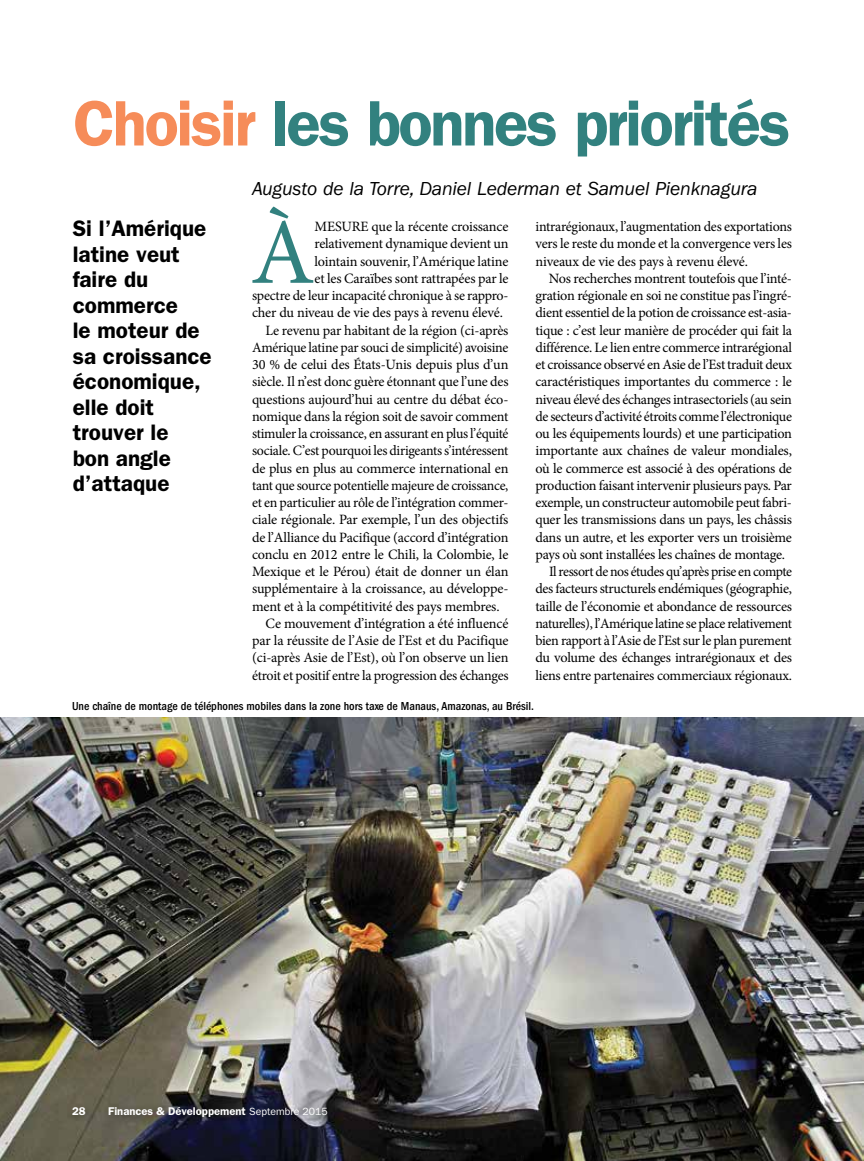
<style>
.page{position:relative;width:864px;height:1161px;background:#fff}
.page>*{position:absolute;margin:0;border:0;box-sizing:border-box;transform-origin:0 0}
.t1{font:93.9px "Minion Pro";color:#32817f}
.t2{font:600 64.5px "ITC Franklin Gothic Std";letter-spacing:-.035em;color:#32817f}
.t3{font:600 22.5px/25.5px "ITC Franklin Gothic Std";color:#000}
.t4{font:italic 19.5px "ITC Franklin Gothic Std";letter-spacing:-.01em;color:#000}
.t5{font:14.25px/17.2px "Minion Pro";letter-spacing:-.02em;color:#000;text-align:justify}
.t6{font:500 condensed 12px "ITC Franklin Gothic Std";color:#000}
.t7{font:600 11.25px "ITC Franklin Gothic Std";color:#fff}
.s1{color:#f68c59}
.s2{font-weight:400;font-size:10.5px}
</style>
<div class="page">
<img style="left:0;top:717px;width:864px;height:444px">
<div style="left:68px;top:1102px;width:270px;height:25px;background:#000;opacity:.4"></div>
<h2 class="t2" style="left:73px;top:85px;width:719px"><span class="s1">Choisir</span> les bonnes priorités</h2>
<h3 class="t3" style="left:73px;top:216px;width:141px">Si l’Amérique latine veut faire du commerce<br>le moteur de sa croissance économique, elle doit trouver le<br>bon angle d’attaque</h3>
<h3 class="t4" style="left:252px;top:177px;width:507px">Augusto de la Torre, Daniel Lederman et Samuel Pienknagura</h3>
<h1 class="t1" style="left:251px;top:190px;width:66px">À</h1>
<p class="t5" style="left:315px;top:218px;width:195px">MESURE que la récente croissance</p>
<p class="t5" style="left:315px;top:235px;width:196px">relativement dynamique devient un</p>
<p class="t5" style="left:315px;top:252px;width:195px">lointain souvenir, l’Amérique latine</p>
<p class="t5" style="left:315px;top:270px;width:196px">et les Caraïbes sont rattrapées par le</p>
<p class="t5" style="left:252px;top:287px;width:258px">spectre de leur incapacité chronique à se rappro-</p>
<p class="t5" style="left:252px;top:304px;width:252px">cher du niveau de vie des pays à revenu élevé.</p>
<p class="t5" style="left:265px;top:321px;width:245px">Le revenu par habitant de la région (ci-après</p>
<p class="t5" style="left:252px;top:339px;width:258px">Amérique latine par souci de simplicité) avoisine</p>
<p class="t5" style="left:252px;top:356px;width:258px">30 % de celui des États-Unis depuis plus d’un</p>
<p class="t5" style="left:252px;top:373px;width:258px">siècle. Il n’est donc guère étonnant que l’une des</p>
<p class="t5" style="left:252px;top:390px;width:258px">questions aujourd’hui au centre du débat éco-</p>
<p class="t5" style="left:252px;top:408px;width:258px">nomique dans la région soit de savoir comment</p>
<p class="t5" style="left:252px;top:425px;width:258px">stimuler la croissance, en assurant en plus l’équité</p>
<p class="t5" style="left:252px;top:442px;width:258px">sociale. C’est pourquoi les dirigeants s’intéressent</p>
<p class="t5" style="left:252px;top:459px;width:258px">de plus en plus au commerce international en</p>
<p class="t5" style="left:252px;top:477px;width:258px">tant que source potentielle majeure de croissance,</p>
<p class="t5" style="left:252px;top:494px;width:258px">et en particulier au rôle de l’intégration commer-</p>
<p class="t5" style="left:252px;top:511px;width:258px">ciale régionale. Par exemple, l’un des objectifs</p>
<p class="t5" style="left:252px;top:528px;width:258px">de l’Alliance du Pacifique (accord d’intégration</p>
<p class="t5" style="left:252px;top:546px;width:258px">conclu en 2012 entre le Chili, la Colombie, le</p>
<p class="t5" style="left:252px;top:563px;width:258px">Mexique et le Pérou) était de donner un élan</p>
<p class="t5" style="left:252px;top:580px;width:258px">supplémentaire à la croissance, au développe-</p>
<p class="t5" style="left:252px;top:597px;width:249px">ment et à la compétitivité des pays membres.</p>
<p class="t5" style="left:265px;top:615px;width:244px">Ce mouvement d’intégration a été influencé</p>
<p class="t5" style="left:252px;top:632px;width:258px">par la réussite de l’Asie de l’Est et du Pacifique</p>
<p class="t5" style="left:252px;top:649px;width:258px">(ci-après Asie de l’Est), où l’on observe un lien</p>
<p class="t5" style="left:252px;top:666px;width:258px">étroit et positif entre la progression des échanges</p>
<p class="t5" style="left:536px;top:218px;width:258px">intrarégionaux, l’augmentation des exportations vers le reste du monde et la convergence vers les niveaux de vie des pays à revenu élevé.</p>
<p class="t5" style="left:549px;top:270px;width:245px">Nos recherches montrent toutefois que l’inté-</p>
<p class="t5" style="left:536px;top:287px;width:258px">gration régionale en soi ne constitue pas l’ingré-</p>
<p class="t5" style="left:536px;top:304px;width:258px">dient essentiel de la potion de croissance est-asia-</p>
<p class="t5" style="left:536px;top:321px;width:258px">tique : c’est leur manière de procéder qui fait la</p>
<p class="t5" style="left:536px;top:339px;width:258px">différence. Le lien entre commerce intrarégional</p>
<p class="t5" style="left:536px;top:356px;width:258px">et croissance observé en Asie de l’Est traduit deux</p>
<p class="t5" style="left:536px;top:373px;width:258px">caractéristiques importantes du commerce : le</p>
<p class="t5" style="left:536px;top:390px;width:258px">niveau élevé des échanges intrasectoriels (au sein</p>
<p class="t5" style="left:536px;top:408px;width:258px">de secteurs d’activité étroits comme l’électronique</p>
<p class="t5" style="left:536px;top:425px;width:258px">ou les équipements lourds) et une participation</p>
<p class="t5" style="left:536px;top:442px;width:258px">importante aux chaînes de valeur mondiales,</p>
<p class="t5" style="left:536px;top:459px;width:258px">où le commerce est associé à des opérations de</p>
<p class="t5" style="left:536px;top:477px;width:258px">production faisant intervenir plusieurs pays. Par</p>
<p class="t5" style="left:536px;top:494px;width:258px">exemple, un constructeur automobile peut fabri-</p>
<p class="t5" style="left:536px;top:511px;width:258px">quer les transmissions dans un pays, les châssis</p>
<p class="t5" style="left:536px;top:528px;width:258px">dans un autre, et les exporter vers un troisième</p>
<p class="t5" style="left:536px;top:546px;width:251px">pays où sont installées les chaînes de montage.</p>
<p class="t5" style="left:549px;top:563px;width:245px">Il ressort de nos études qu’après prise en compte</p>
<p class="t5" style="left:536px;top:580px;width:258px">des facteurs structurels endémiques (géographie,</p>
<p class="t5" style="left:536px;top:597px;width:258px">taille de l’économie et abondance de ressources</p>
<p class="t5" style="left:536px;top:615px;width:258px">naturelles), l’Amérique latine se place relativement</p>
<p class="t5" style="left:536px;top:632px;width:258px">bien rapport à l’Asie de l’Est sur le plan purement</p>
<p class="t5" style="left:536px;top:649px;width:258px">du volume des échanges intrarégionaux et des</p>
<p class="t5" style="left:536px;top:666px;width:258px">liens entre partenaires commerciaux régionaux.</p>
<p class="t6" style="left:72px;top:699px;width:464px">Une chaîne de montage de téléphones mobiles dans la zone hors taxe de Manaus, Amazonas, au Brésil.</p>
<p class="t7" style="left:72px;top:1104px;width:15px">28</p>
<p class="t7" style="left:108px;top:1104px;width:221px">Finances &amp; Développement <span class="s2">Septembre 2015</span></p>
</div>
